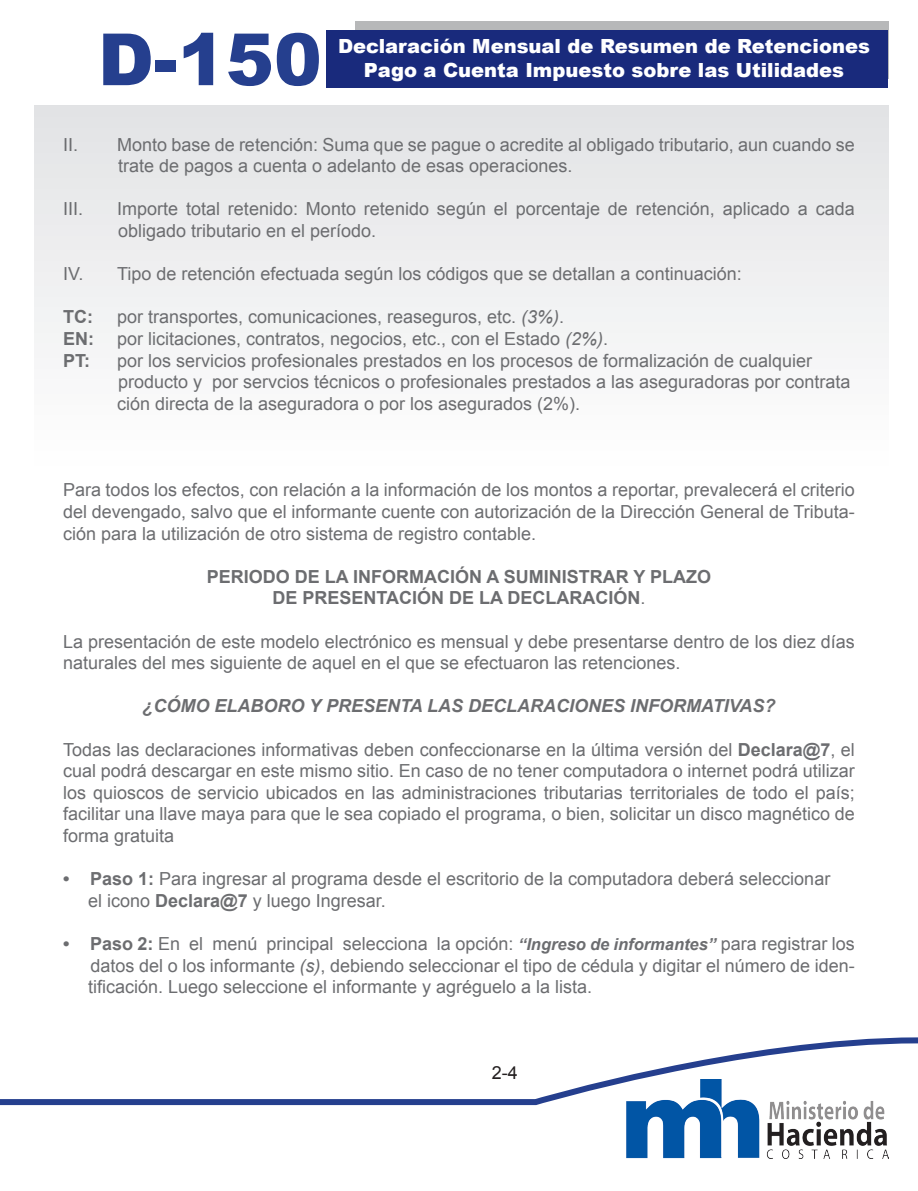
<style>
.page{position:relative;width:918px;height:1191px;background:#fff}
.page>*{position:absolute;margin:0;border:0;box-sizing:border-box;transform-origin:0 0}
.t1{font:900 72px "Arial";color:#253f8e}
.t2{font:900 19.5px "Arial";color:#fff}
.t3{font:18px/21.6px "Arial";color:#6c6d70}
.t4{font:700 18px "Arial";color:#6c6d70}
.t5{font:italic 700 18px "Arial";color:#6c6d70}
.t6{font:18px "Arial";color:#231f20}
.s1{font-style:italic}
.s2{font-weight:400}
.s3{font-weight:700}
.s4{font-weight:700;font-style:italic;font-size:16.5px}
</style>
<div class="page">
<div style="left:34px;top:106px;width:854px;height:916px;background:linear-gradient(to bottom,#ecedee,#fff)"></div>
<svg style="left:0;top:1037px;width:918px;height:69px"></svg>
<img style="left:625px;top:1079px;width:263px;height:79px">
<div style="left:355px;top:21px;width:533px;height:58px;background:#b7b8b9"></div>
<div style="left:326px;top:30px;width:562px;height:58px;background:#192a7c"></div>
<p class="t1" style="left:98px;top:7px;width:226px">D-150</p>
<p class="t2" style="left:338px;top:32px;width:533px">Declaración Mensual de Resumen de Retenciones</p>
<p class="t2" style="left:364px;top:56px;width:482px">Pago a Cuenta Impuesto sobre las Utilidades</p>
<p class="t3" style="left:63px;top:134px;width:793px">II. Monto base de retención: Suma que se pague o acredite al obligado tributario, aun cuando se</p>
<p class="t3" style="left:118px;top:155px;width:456px">trate de pagos a cuenta o adelanto de esas operaciones.</p>
<p class="t3" style="left:63px;top:198px;width:22px">III.</p>
<p class="t3" style="left:117px;top:198px;width:739px">Importe total retenido: Monto retenido según el porcentaje de retención, aplicado a cada obligado tributario en el período.</p>
<p class="t3" style="left:63px;top:263px;width:680px">IV. Tipo de retención efectuada según los códigos que se detallan a continuación:</p>
<p class="t4" style="left:63px;top:305px;width:31px">TC:</p>
<p class="t3" style="left:117px;top:306px;width:449px">por transportes, comunicaciones, reaseguros, etc. <span class="s1">(3%)</span>.</p>
<p class="t4" style="left:63px;top:327px;width:32px">EN:</p>
<p class="t3" style="left:117px;top:328px;width:493px">por licitaciones, contratos, negocios, etc., con el Estado <span class="s1">(2%)</span>.</p>
<p class="t4" style="left:63px;top:348px;width:28px">PT:</p>
<p class="t3" style="left:117px;top:350px;width:697px">por los servicios profesionales prestados en los procesos de formalización de cualquier</p>
<p class="t3" style="left:118px;top:371px;width:734px">producto y por servcios técnicos o profesionales prestados a las aseguradoras por contrata</p>
<p class="t3" style="left:117px;top:393px;width:465px">ción directa de la aseguradora o por los asegurados (2%).</p>
<p class="t3" style="left:63px;top:479px;width:793px;text-align:justify">Para todos los efectos, con relación a la información de los montos a reportar, prevalecerá el criterio del devengado, salvo que el informante cuente con autorización de la Dirección General de Tributa&shy;ción para la utilización de otro sistema de registro contable.</p>
<p class="t4" style="left:207px;top:564px;width:506px">PERIODO DE LA INFORMACIÓN A SUMINISTRAR Y PLAZO</p>
<p class="t4" style="left:272px;top:586px;width:375px">DE PRESENTACIÓN DE LA DECLARACIÓN<span class="s2">.</span></p>
<p class="t3" style="left:63px;top:630px;width:793px">La presentación de este modelo electrónico es mensual y debe presentarse dentro de los diez días naturales del mes siguiente de aquel en el que se efectuaron las retenciones.</p>
<p class="t5" style="left:143px;top:694px;width:634px">¿CÓMO ELABORO Y PRESENTA LAS DECLARACIONES INFORMATIVAS?</p>
<p class="t3" style="left:63px;top:738px;width:793px;text-align:justify">Todas las declaraciones informativas deben confeccionarse en la última versión del <span class="s3">Declara@7</span>, el cual podrá descargar en este mismo sitio. En caso de no tener computadora o internet podrá utilizar los quioscos de servicio ubicados en las administraciones tributarias territoriales de todo el país; facilitar una llave maya para que le sea copiado el programa, o bien, solicitar un disco magnético de forma gratuita</p>
<p class="t3" style="left:63px;top:868px;width:769px"><span class="s3">• Paso 1:</span> Para ingresar al programa desde el escritorio de la computadora deberá seleccionar</p>
<p class="t3" style="left:88px;top:890px;width:299px">el icono <span class="s3">Declara@7</span> y luego Ingresar.</p>
<p class="t3" style="left:63px;top:933px;width:793px"><span class="s3">• Paso 2:</span> En el menú principal selecciona la opción: <span class="s4">“Ingreso de informantes”</span> para registrar los</p>
<p class="t3" style="left:91px;top:954px;width:766px">datos del o los informante <span class="s1">(s)</span>, debiendo seleccionar el tipo de cédula y digitar el número de iden-</p>
<p class="t3" style="left:88px;top:976px;width:506px">tificación. Luego seleccione el informante y agréguelo a la lista.</p>
<p class="t6" style="left:492px;top:1061px;width:28px">2-4</p>
</div>
